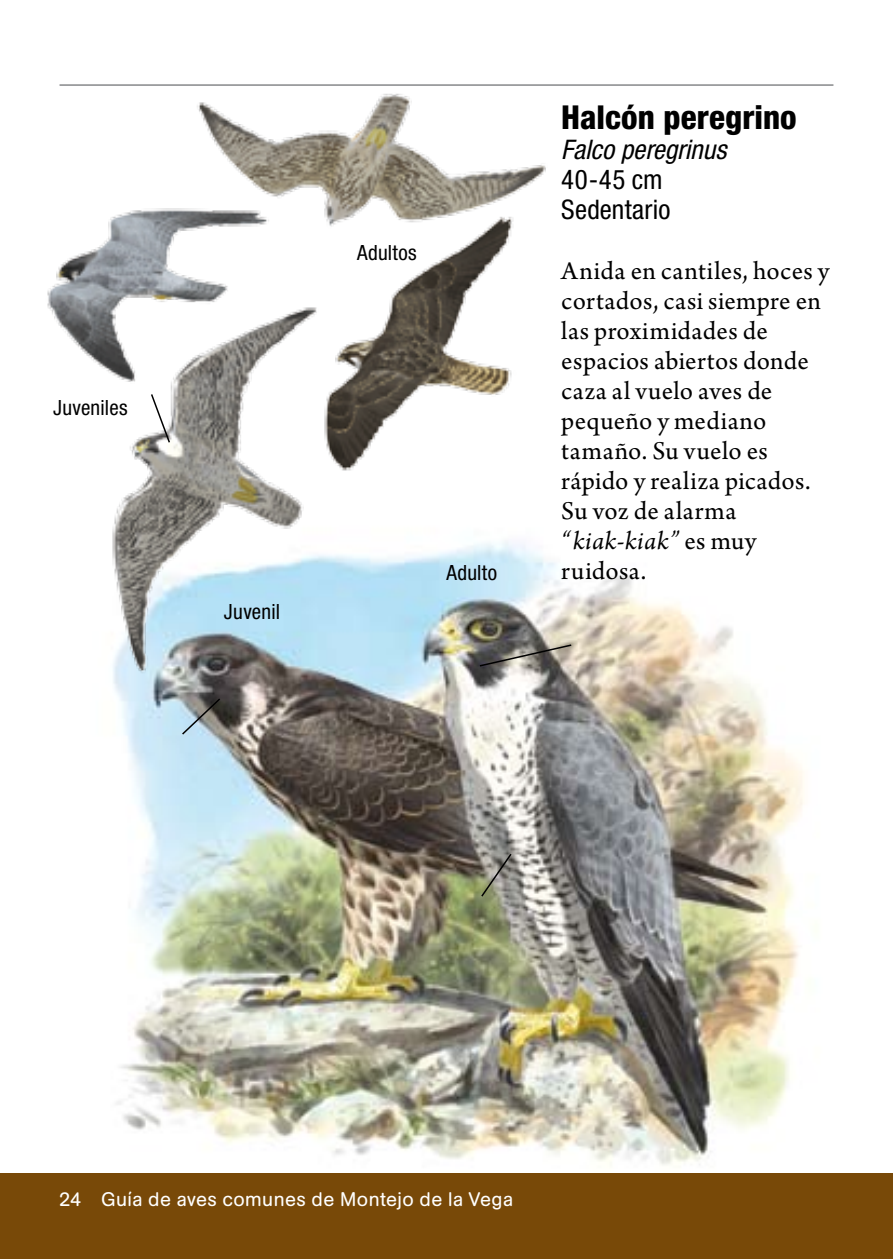
<style>
.page{position:relative;width:893px;height:1259px;background:#fff}
.page>*{position:absolute;margin:0;border:0;box-sizing:border-box;transform-origin:0 0}
.Especie{font:800 condensed 33px "Helvetica Neue";color:#000}
.txt{font:27px/30px "Arno Pro";letter-spacing:.015em;color:#000}
.Característica{font:condensed 27px "Helvetica Neue";letter-spacing:.01em;color:#000}
.Nombre_científico{font:italic condensed 27px "Helvetica Neue";color:#000}
.Índice_sección{font:condensed 21px "Helvetica Neue";letter-spacing:.01em;color:#000}
.t1{font:19.5px "AG Book Rounded";letter-spacing:.025em;color:#fff}
.s1{font-style:italic}
</style>
<div class="page">
<img style="left:60px;top:575px;width:765px;height:599px">
<div style="left:0;top:1174px;width:893px;height:85px;background:#784908"></div>
<img style="left:47px;top:84px;width:546px;height:605px">
<hr style="left:60px;top:84px;width:773px;height:2px;background:#87888a">
<svg style="left:150px;top:392px;width:21px;height:52px"></svg>
<svg style="left:180px;top:697px;width:42px;height:39px;background:#8c9599"></svg>
<svg style="left:478px;top:643px;width:95px;height:24px;background:#7b7771"></svg>
<svg style="left:480px;top:852px;width:33px;height:46px;background:#8b8b7e"></svg>
<p class="Índice_sección" style="left:53px;top:395px;width:76px">Juveniles</p>
<p class="Índice_sección" style="left:224px;top:599px;width:58px">Juvenil</p>
<p class="Índice_sección" style="left:357px;top:241px;width:61px">Adultos</p>
<p class="Índice_sección" style="left:446px;top:560px;width:52px">Adulto</p>
<p class="Especie" style="left:561px;top:97px;width:237px">Halcón peregrino</p>
<p class="Nombre_científico" style="left:561px;top:134px;width:167px">Falco peregrinus</p>
<p class="Característica" style="left:561px;top:164px;width:103px">40-45 cm</p>
<p class="Característica" style="left:561px;top:194px;width:110px">Sedentario</p>
<p class="txt" style="left:561px;top:257px;width:270px">Anida en cantiles, hoces y cortados, casi siempre en las proximidades de espacios abiertos donde caza al vuelo aves de pequeño y mediano tamaño. Su vuelo es rápido y realiza picados.<br>Su voz de alarma <span class="s1">“kiak-kiak”</span> es muy ruidosa.</p>
<p class="t1" style="left:60px;top:1188px;width:455px">24 Guía de aves comunes de Montejo de la Vega</p>
</div>
